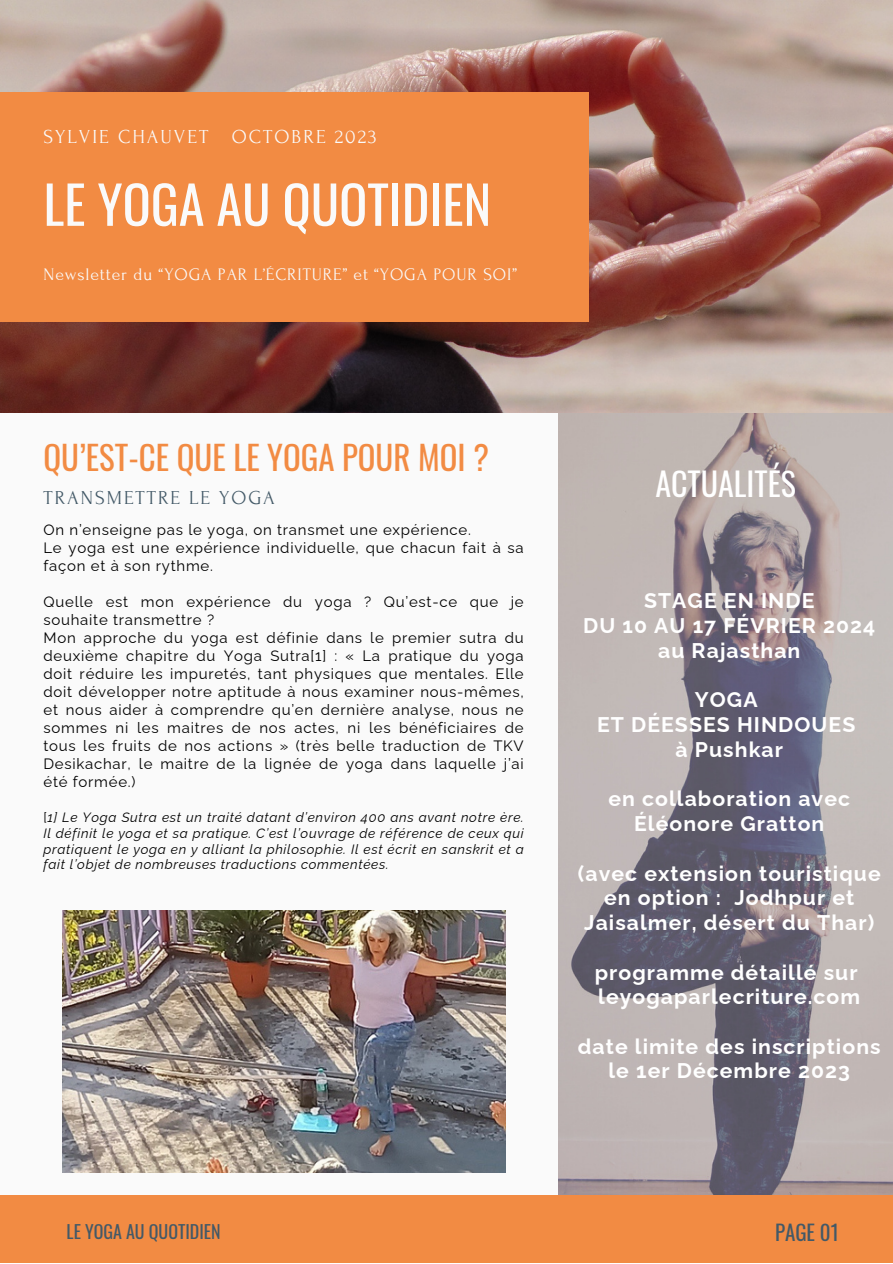
<style>
.page{position:relative;width:893px;height:1264px;background:#fff}
.page>*{position:absolute;margin:0;border:0;box-sizing:border-box;transform-origin:0 0}
.t1{font:52.2px "Oswald";color:#fafafa}
.t2{font:32.85px "Oswald";color:#f28b43}
.t3{font:31.95px "Oswald";color:#fff}
.t4{font:700 21.15px/24.8px "Raleway";letter-spacing:.05em;color:#fff;text-align:center}
.t5{font:21px "Oswald";color:#435967}
.t6{font:19.8px "Forum";letter-spacing:.1em;color:#fafafa}
.t7{font:19.65px "Forum";letter-spacing:.1em;color:#435967}
.t8{font:18px "Oswald";color:#435967}
.t9{font:17.55px "Forum";letter-spacing:.05em;color:#fafafa}
.t10{font:15px/18px "Raleway";letter-spacing:.05em;color:#000}
.t11{font:italic 13.5px/15.8px "Raleway";letter-spacing:.05em;color:#000;text-align:justify}
.s1{font-style:normal}
</style>
<div class="page">
<div style="left:0;top:0;width:892px;height:1262px;background:#fafafa"></div>
<img style="left:558px;top:413px;width:334px;height:782px">
<img style="left:0;top:0;width:892px;height:413px">
<div style="left:0;top:92px;width:589px;height:230px;background:#f28b43"></div>
<div style="left:0;top:1195px;width:892px;height:67px;background:#f28b43"></div>
<img style="left:62px;top:910px;width:443px;height:262px">
<p class="t6" style="left:43px;top:126px;width:335px">SYLVIE CHAUVET OCTOBRE 2023</p>
<p class="t1" style="left:43px;top:163px;width:449px">LE YOGA AU QUOTIDIEN</p>
<p class="t9" style="left:43px;top:265px;width:475px">Newsletter du “YOGA PAR L’ÉCRITURE” et “YOGA POUR SOI”</p>
<p class="t2" style="left:43px;top:432px;width:447px">QU’EST-CE QUE LE YOGA POUR MOI ?</p>
<p class="t7" style="left:43px;top:487px;width:233px">TRANSMETTRE LE YOGA</p>
<p class="t10" style="left:43px;top:521px;width:429px">On n’enseigne pas le yoga, on transmet une expérience.</p>
<p class="t10" style="left:43px;top:539px;width:481px">Le yoga est une expérience individuelle, que chacun fait à sa façon et à son rythme.</p>
<p class="t10" style="left:43px;top:593px;width:481px">Quelle est mon expérience du yoga ? Qu’est-ce que je souhaite transmettre ?</p>
<p class="t10" style="left:43px;top:629px;width:482px;text-align:justify">Mon approche du yoga est définie dans le premier sutra du deuxième chapitre du Yoga Sutra[1] : « La pratique du yoga doit réduire les impuretés, tant physiques que mentales. Elle doit développer notre aptitude à nous examiner nous-mêmes, et nous aider à comprendre qu’en dernière analyse, nous ne sommes ni les maitres de nos actes, ni les bénéficiaires de tous les fruits de nos actions » (très belle traduction de TKV Desikachar, le maitre de la lignée de yoga dans laquelle j’ai été formée.)</p>
<p class="t11" style="left:43px;top:809px;width:482px"><span class="s1">[</span>1] Le Yoga Sutra est un traité datant d’environ 400 ans avant notre ère.<br>Il définit le yoga et sa pratique. C’est l’ouvrage de référence de ceux qui pratiquent le yoga en y alliant la philosophie. Il est écrit en sanskrit et a fait l’objet de nombreuses traductions commentées.</p>
<p class="t3" style="left:655px;top:459px;width:142px">ACTUALITÉS</p>
<p class="t4" style="left:644px;top:588px;width:172px">STAGE EN INDE</p>
<p class="t4" style="left:583px;top:613px;width:293px">DU 10 AU 17 FÉVRIER 2024</p>
<p class="t4" style="left:658px;top:638px;width:144px">au Rajasthan</p>
<p class="t4" style="left:694px;top:687px;width:64px">YOGA</p>
<p class="t4" style="left:597px;top:712px;width:260px">ET DÉESSES HINDOUES</p>
<p class="t4" style="left:675px;top:737px;width:109px">à Pushkar</p>
<p class="t4" style="left:608px;top:786px;width:243px">en collaboration avec<br>Éléonore Gratton</p>
<p class="t4" style="left:578px;top:860px;width:304px">(avec extension touristique en option : Jodhpur et<br>Jaisalmer, désert du Thar)</p>
<p class="t4" style="left:594px;top:959px;width:264px">programme détaillé sur</p>
<p class="t4" style="left:598px;top:984px;width:263px">leyogaparlecriture.com</p>
<p class="t4" style="left:578px;top:1033px;width:304px">date limite des inscriptions le 1er Décembre 2023</p>
<p class="t8" style="left:66px;top:1217px;width:156px">LE YOGA AU QUOTIDIEN</p>
<p class="t5" style="left:775px;top:1215px;width:66px">PAGE 01</p>
</div>
